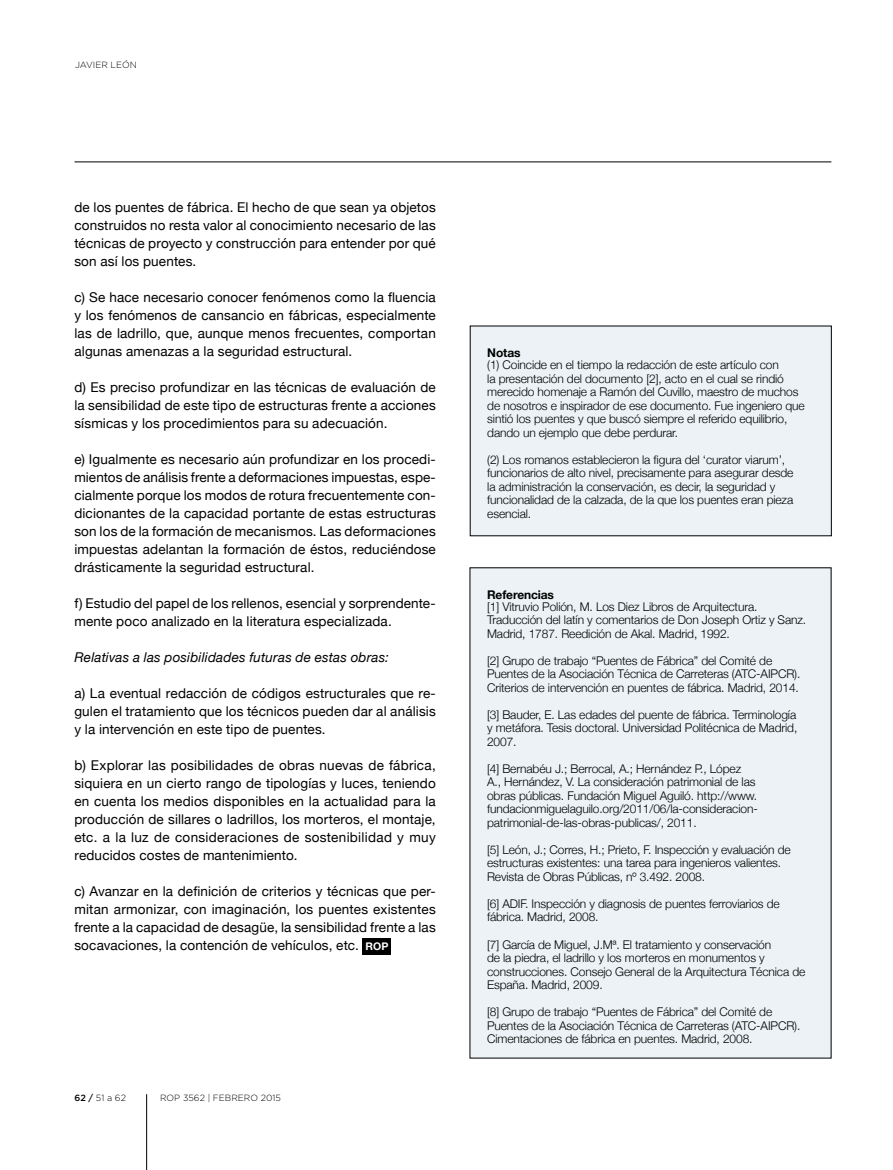
<style>
.page{position:relative;width:893px;height:1170px;background:#fff}
.page>*{position:absolute;margin:0;border:0;box-sizing:border-box;transform-origin:0 0}
.t1{font:13.5px/18px "Helvetica Neue";letter-spacing:.01em;color:#000;text-align:justify}
.t2{font:italic 13.5px "Helvetica Neue";letter-spacing:.015em;color:#000}
.t3{font:300 12px/13.5px "Helvetica Neue";letter-spacing:-.01em;color:#000}
.t4{font:700 12px "Helvetica Neue";letter-spacing:-.01em;color:#000}
.t5{font:300 9px "Gotham";color:#000}
.s1{font-weight:700;font-size:10.5px;color:#fff}
.s2{font-weight:500}
</style>
<div class="page">
<hr style="left:146px;top:1094px;width:1px;height:75px;background:#000">
<hr style="left:74px;top:162px;width:757px;height:1px;background:#000">
<div style="left:363px;top:938px;width:28px;height:16px;background:#000"></div>
<div style="left:470px;top:326px;width:361px;height:209px;background:#ecf2f5"></div>
<div style="left:470px;top:567px;width:361px;height:490px;background:#ecf2f5"></div>
<p class="t5" style="left:75px;top:59px;width:61px">JAVIER LEÓN</p>
<p class="t1" style="left:74px;top:198px;width:363px">de los puentes de fábrica. El hecho de que sean ya objetos construidos no resta valor al conocimiento necesario de las técnicas de proyecto y construcción para entender por qué son así los puentes.</p>
<p class="t1" style="left:74px;top:288px;width:363px">c) Se hace necesario conocer fenómenos como la fluencia y los fenómenos de cansancio en fábricas, especialmente las de ladrillo, que, aunque menos frecuentes, comportan algunas amenazas a la seguridad estructural.</p>
<p class="t1" style="left:74px;top:378px;width:363px">d) Es preciso profundizar en las técnicas de evaluación de la sensibilidad de este tipo de estructuras frente a acciones sísmicas y los procedimientos para su adecuación.</p>
<p class="t1" style="left:74px;top:450px;width:363px">e) Igualmente es necesario aún profundizar en los procedi&shy;mientos de análisis frente a deformaciones impuestas, espe&shy;cialmente porque los modos de rotura frecuentemente con&shy;dicionantes de la capacidad portante de estas estructuras son los de la formación de mecanismos. Las deformaciones impuestas adelantan la formación de éstos, reduciéndose drásticamente la seguridad estructural.</p>
<p class="t1" style="left:74px;top:594px;width:363px">f) Estudio del papel de los rellenos, esencial y sorprendente&shy;mente poco analizado en la literatura especializada.</p>
<p class="t2" style="left:74px;top:649px;width:316px">Relativas a las posibilidades futuras de estas obras:</p>
<p class="t1" style="left:74px;top:684px;width:363px">a) La eventual redacción de códigos estructurales que re&shy;gulen el tratamiento que los técnicos pueden dar al análisis y la intervención en este tipo de puentes.</p>
<p class="t1" style="left:74px;top:756px;width:363px">b) Explorar las posibilidades de obras nuevas de fábrica, siquiera en un cierto rango de tipologías y luces, teniendo en cuenta los medios disponibles en la actualidad para la producción de sillares o ladrillos, los morteros, el montaje, etc. a la luz de consideraciones de sostenibilidad y muy reducidos costes de mantenimiento.</p>
<p class="t1" style="left:74px;top:881px;width:363px">c) Avanzar en la definición de criterios y técnicas que per&shy;mitan armonizar, con imaginación, los puentes existentes frente a la capacidad de desagüe, la sensibilidad frente a las socavaciones, la contención de vehículos, etc. <span class="s1">ROP</span></p>
<p class="t5" style="left:74px;top:1092px;width:53px"><span class="s2">62 /</span> 51 A 62</p>
<p class="t5" style="left:160px;top:1092px;width:122px">ROP 3562 | FEBRERO 2015</p>
<p class="t4" style="left:487px;top:345px;width:35px">Notas</p>
<p class="t3" style="left:487px;top:358px;width:319px">(1) Coincide en el tiempo la redacción de este artículo con<br>la presentación del documento [2], acto en el cual se rindió merecido homenaje a Ramón del Cuvillo, maestro de muchos de nosotros e inspirador de ese documento. Fue ingeniero que sintió los puentes y que buscó siempre el referido equilibrio, dando un ejemplo que debe perdurar.</p>
<p class="t3" style="left:487px;top:452px;width:308px">(2) Los romanos establecieron la figura del ‘curator viarum’, funcionarios de alto nivel, precisamente para asegurar desde la administración la conservación, es decir, la seguridad y funcionalidad de la calzada, de la que los puentes eran pieza esencial.</p>
<p class="t4" style="left:487px;top:587px;width:69px">Referencias</p>
<p class="t3" style="left:487px;top:599px;width:321px">[1] Vitruvio Polión, M. Los Diez Libros de Arquitectura.<br>Traducción del latín y comentarios de Don Joseph Ortiz y Sanz.<br>Madrid, 1787. Reedición de Akal. Madrid, 1992.</p>
<p class="t3" style="left:487px;top:653px;width:315px">[2] Grupo de trabajo “Puentes de Fábrica” del Comité de<br>Puentes de la Asociación Técnica de Carreteras (ATC-AIPCR).<br>Criterios de intervención en puentes de fábrica. Madrid, 2014.</p>
<p class="t3" style="left:487px;top:707px;width:312px;text-align:justify">[3] Bauder, E. Las edades del puente de fábrica. Terminología y metáfora. Tesis doctoral. Universidad Politécnica de Madrid, 2007.</p>
<p class="t3" style="left:487px;top:761px;width:272px">[4] Bernabéu J.; Berrocal, A.; Hernández P., López A., Hernández, V. La consideración patrimonial de las obras públicas. Fundación Miguel Aguiló. http://www. fundacionmiguelaguilo.org/2011/06/la-consideracion&shy;patrimonial-de-las-obras-publicas/, 2011.</p>
<p class="t3" style="left:487px;top:842px;width:305px">[5] León, J.; Corres, H.; Prieto, F. Inspección y evaluación de estructuras existentes: una tarea para ingenieros valientes.<br>Revista de Obras Públicas, nº 3.492. 2008.</p>
<p class="t3" style="left:487px;top:896px;width:294px">[6] ADIF. Inspección y diagnosis de puentes ferroviarios de fábrica. Madrid, 2008.</p>
<p class="t3" style="left:487px;top:937px;width:320px">[7] García de Miguel, J.Mª. El tratamiento y conservación<br>de la piedra, el ladrillo y los morteros en monumentos y construcciones. Consejo General de la Arquitectura Técnica de España. Madrid, 2009.</p>
<p class="t3" style="left:487px;top:1004px;width:315px">[8] Grupo de trabajo “Puentes de Fábrica” del Comité de<br>Puentes de la Asociación Técnica de Carreteras (ATC-AIPCR).<br>Cimentaciones de fábrica en puentes. Madrid, 2008.</p>
</div>
